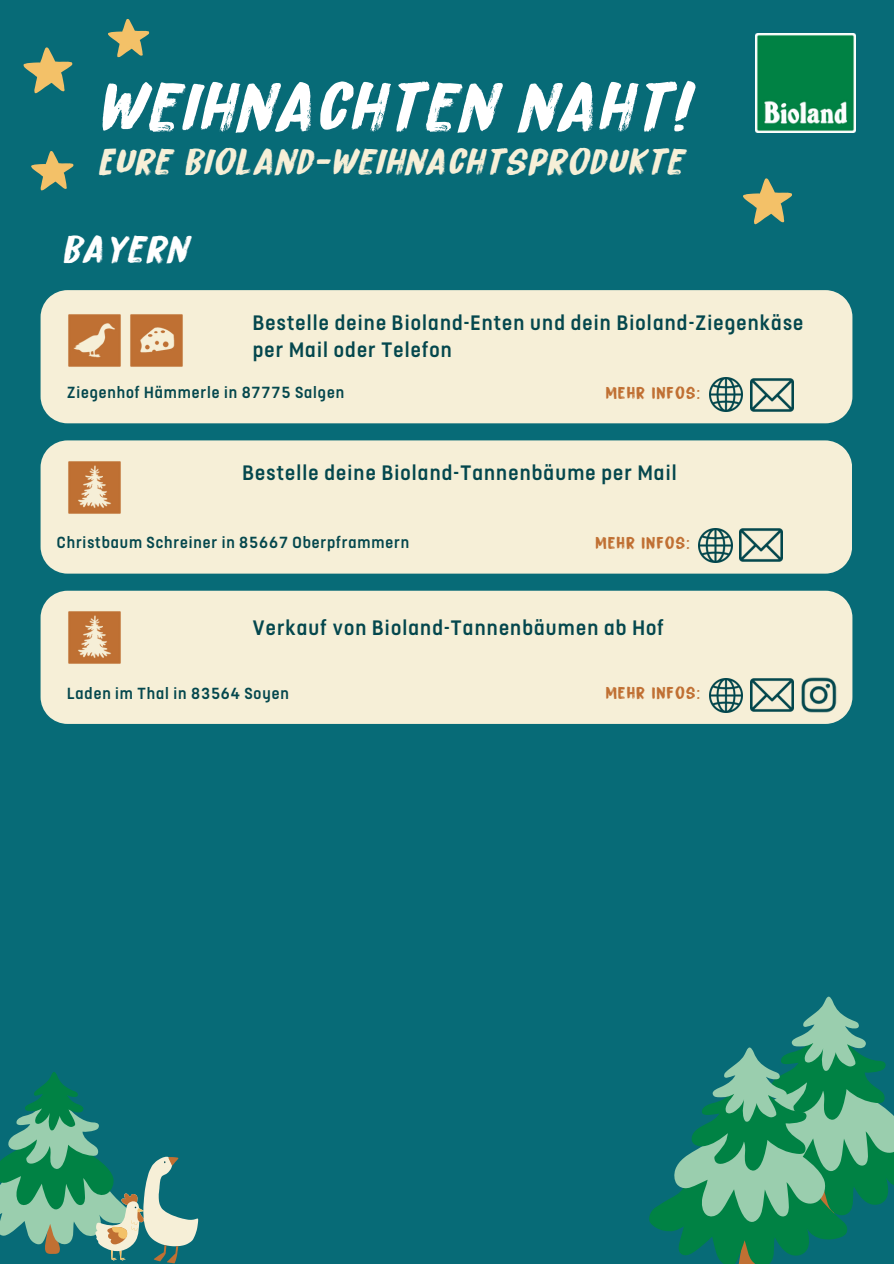
<style>
.page{position:relative;width:894px;height:1264px;background:#fff}
.page>*{position:absolute;margin:0;border:0;box-sizing:border-box;transform-origin:0 0}
.t1{font:italic 73.2px "Bitterbrush";letter-spacing:.02em;color:#fff}
.t2{font:italic 40.5px "Bitterbrush";letter-spacing:.02em;color:#fff}
.t3{font:italic 39px "Bitterbrush";letter-spacing:.02em;color:#f6efd7}
.t4{font:500 23.4px/27px "FS Dillon";letter-spacing:.05em;color:#04474d}
.t5{font:500 18px "FS Dillon";letter-spacing:.05em;color:#04474d}
.t6{font:18px "Bitterbrush";letter-spacing:.05em;color:#c07033}
</style>
<div class="page">
<div style="left:0;top:0;width:893px;height:1263px;background:#076b77"></div>
<svg style="left:649px;top:996px;width:244px;height:267px"></svg>
<svg style="left:0;top:1072px;width:198px;height:191px"></svg>
<svg style="left:23px;top:47px;width:50px;height:47px"></svg>
<svg style="left:108px;top:19px;width:42px;height:39px"></svg>
<svg style="left:31px;top:151px;width:43px;height:40px"></svg>
<img style="left:755px;top:34px;width:99px;height:99px">
<svg style="left:743px;top:178px;width:49px;height:47px"></svg>
<div style="left:41px;top:290px;width:811px;height:133px;background:#f6efd7"></div>
<img style="left:750px;top:373px;width:42px;height:43px">
<img style="left:709px;top:378px;width:33px;height:34px">
<img style="left:67px;top:313px;width:54px;height:54px">
<div style="left:41px;top:590px;width:811px;height:134px;background:#f6efd7"></div>
<img style="left:795px;top:677px;width:45px;height:35px">
<img style="left:750px;top:674px;width:42px;height:42px">
<img style="left:67px;top:610px;width:54px;height:54px">
<img style="left:709px;top:678px;width:33px;height:34px">
<div style="left:41px;top:440px;width:810px;height:133px;background:#f6efd7"></div>
<img style="left:739px;top:523px;width:43px;height:43px">
<img style="left:67px;top:460px;width:54px;height:54px">
<img style="left:698px;top:528px;width:34px;height:34px">
<img style="left:129px;top:314px;width:54px;height:54px">
<p class="t1" style="left:93px;top:64px;width:594px">WEIHNACHTEN NAHT!</p>
<p class="t3" style="left:97px;top:138px;width:587px">EURE BIOLAND-WEIHNACHTSPRODUKTE</p>
<h1 class="t2" style="left:60px;top:225px;width:127px">BAYERN</h1>
<h2 class="t4" style="left:253px;top:309px;width:552px">Bestelle deine Bioland-Enten und dein Bioland-Ziegenkäse per Mail oder Telefon</h2>
<h2 class="t5" style="left:67px;top:383px;width:278px">Ziegenhof Hämmerle in 87775 Salgen</h2>
<p class="t6" style="left:605px;top:382px;width:96px">MEHR INFOS:</p>
<h4 class="t4" style="left:242px;top:459px;width:435px">Bestelle deine Bioland-Tannenbäume per Mail</h4>
<p class="t5" style="left:57px;top:533px;width:354px">Christbaum Schreiner in 85667 Oberpframmern</p>
<h3 class="t6" style="left:595px;top:532px;width:96px">MEHR INFOS:</h3>
<p class="t4" style="left:253px;top:614px;width:412px">Verkauf von Bioland-Tannenbäumen ab Hof</p>
<p class="t5" style="left:67px;top:683px;width:223px">Laden im Thal in 83564 Soyen</p>
<p class="t6" style="left:605px;top:682px;width:96px">MEHR INFOS:</p>
</div>
